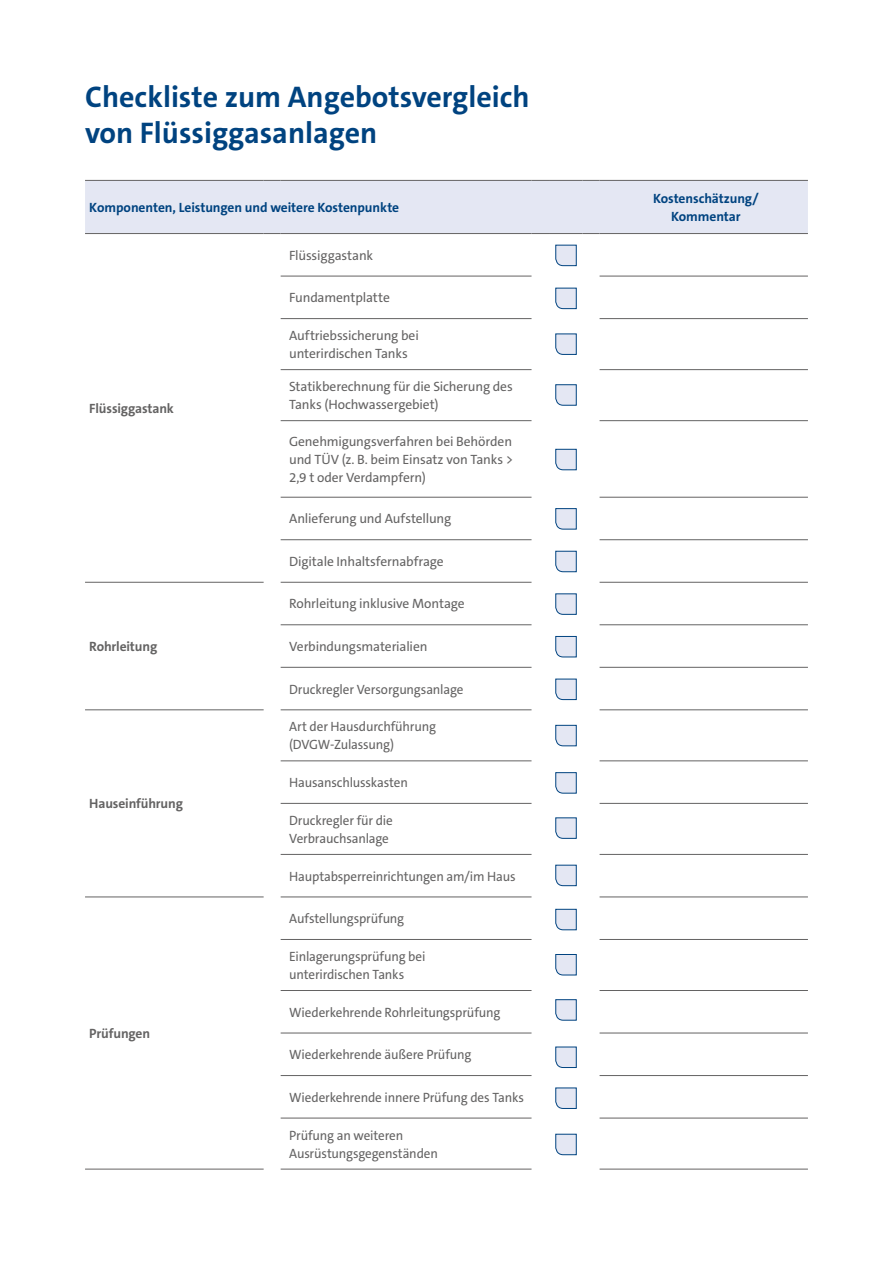
<style>
.page{position:relative;width:893px;height:1263px;background:#fff}
.page>*{position:absolute;margin:0;border:0;box-sizing:border-box;transform-origin:0 0}
.t1{font:700 30px/36px "The Sans C5";color:#004380}
.t2{font:13.5px/18px "The Sans C5";letter-spacing:-.01em;color:#646363}
.t3{font:700 13.5px/18px "The Sans C5";letter-spacing:-.005em;color:#004380;text-align:center}
.t4{font:700 13.5px "The Sans C5";letter-spacing:-.01em;color:#646363}
</style>
<div class="page">
<hr style="left:281px;top:276px;width:250px;height:1px;background:#646363">
<hr style="left:600px;top:276px;width:208px;height:1px;background:#646363">
<hr style="left:85px;top:582px;width:179px;height:1px;background:#646363">
<hr style="left:85px;top:709px;width:179px;height:1px;background:#646363">
<hr style="left:85px;top:896px;width:179px;height:1px;background:#646363">
<hr style="left:85px;top:1169px;width:179px;height:1px;background:#646363">
<hr style="left:281px;top:318px;width:250px;height:1px;background:#646363">
<hr style="left:281px;top:369px;width:250px;height:1px;background:#646363">
<hr style="left:281px;top:420px;width:250px;height:1px;background:#646363">
<hr style="left:281px;top:497px;width:250px;height:1px;background:#646363">
<hr style="left:281px;top:539px;width:250px;height:1px;background:#646363">
<hr style="left:281px;top:582px;width:250px;height:1px;background:#646363">
<hr style="left:281px;top:624px;width:250px;height:1px;background:#646363">
<hr style="left:281px;top:667px;width:250px;height:1px;background:#646363">
<hr style="left:281px;top:709px;width:250px;height:1px;background:#646363">
<hr style="left:281px;top:760px;width:250px;height:1px;background:#646363">
<hr style="left:281px;top:803px;width:250px;height:1px;background:#646363">
<hr style="left:281px;top:854px;width:250px;height:1px;background:#646363">
<hr style="left:281px;top:896px;width:250px;height:1px;background:#646363">
<hr style="left:281px;top:939px;width:250px;height:1px;background:#646363">
<hr style="left:281px;top:990px;width:250px;height:1px;background:#646363">
<hr style="left:281px;top:1033px;width:250px;height:1px;background:#646363">
<hr style="left:281px;top:1075px;width:250px;height:1px;background:#646363">
<hr style="left:281px;top:1118px;width:250px;height:1px;background:#646363">
<hr style="left:281px;top:1169px;width:250px;height:1px;background:#646363">
<hr style="left:600px;top:318px;width:208px;height:1px;background:#646363">
<hr style="left:600px;top:369px;width:208px;height:1px;background:#646363">
<hr style="left:600px;top:420px;width:208px;height:1px;background:#646363">
<hr style="left:600px;top:497px;width:208px;height:1px;background:#646363">
<hr style="left:600px;top:539px;width:208px;height:1px;background:#646363">
<hr style="left:600px;top:582px;width:208px;height:1px;background:#646363">
<hr style="left:600px;top:624px;width:208px;height:1px;background:#646363">
<hr style="left:600px;top:667px;width:208px;height:1px;background:#646363">
<hr style="left:600px;top:709px;width:208px;height:1px;background:#646363">
<hr style="left:600px;top:760px;width:208px;height:1px;background:#646363">
<hr style="left:600px;top:803px;width:208px;height:1px;background:#646363">
<hr style="left:600px;top:854px;width:208px;height:1px;background:#646363">
<hr style="left:600px;top:896px;width:208px;height:1px;background:#646363">
<hr style="left:600px;top:939px;width:208px;height:1px;background:#646363">
<hr style="left:600px;top:990px;width:208px;height:1px;background:#646363">
<hr style="left:600px;top:1033px;width:208px;height:1px;background:#646363">
<hr style="left:600px;top:1075px;width:208px;height:1px;background:#646363">
<hr style="left:600px;top:1118px;width:208px;height:1px;background:#646363">
<hr style="left:600px;top:1169px;width:208px;height:1px;background:#646363">
<div style="left:85px;top:180px;width:723px;height:54px;background:#e4e7f3"></div>
<hr style="left:600px;top:233px;width:208px;height:1px;background:#646363">
<svg style="left:555px;top:244px;width:22px;height:22px"></svg>
<svg style="left:555px;top:287px;width:22px;height:22px"></svg>
<svg style="left:555px;top:333px;width:22px;height:22px"></svg>
<svg style="left:555px;top:384px;width:22px;height:22px"></svg>
<svg style="left:555px;top:448px;width:22px;height:23px"></svg>
<svg style="left:555px;top:508px;width:22px;height:22px"></svg>
<svg style="left:555px;top:550px;width:22px;height:22px"></svg>
<svg style="left:555px;top:593px;width:22px;height:22px"></svg>
<svg style="left:555px;top:636px;width:22px;height:22px"></svg>
<svg style="left:555px;top:678px;width:22px;height:22px"></svg>
<svg style="left:555px;top:724px;width:22px;height:23px"></svg>
<svg style="left:555px;top:772px;width:22px;height:22px"></svg>
<svg style="left:555px;top:817px;width:22px;height:22px"></svg>
<svg style="left:555px;top:864px;width:22px;height:22px"></svg>
<svg style="left:555px;top:908px;width:22px;height:22px"></svg>
<svg style="left:555px;top:954px;width:22px;height:22px"></svg>
<svg style="left:555px;top:999px;width:22px;height:22px"></svg>
<svg style="left:555px;top:1046px;width:22px;height:22px"></svg>
<svg style="left:555px;top:1087px;width:22px;height:22px"></svg>
<svg style="left:555px;top:1133px;width:22px;height:22px"></svg>
<h1 class="t1" style="left:85px;top:79px;width:446px">Checkliste zum Angebotsvergleich von Flüssiggasanlagen</h1>
<p class="t3" style="left:89px;top:198px;width:311px">Komponenten, Leistungen und weitere Kostenpunkte</p>
<p class="t3" style="left:653px;top:189px;width:107px">Kostenschätzung/<br>Kommentar</p>
<p class="t4" style="left:89px;top:400px;width:86px">Flüssiggastank</p>
<p class="t4" style="left:89px;top:638px;width:70px">Rohrleitung</p>
<p class="t4" style="left:89px;top:795px;width:95px">Hauseinführung</p>
<p class="t4" style="left:89px;top:1025px;width:62px">Prüfungen</p>
<p class="t2" style="left:289px;top:246px;width:86px">Flüssiggastank</p>
<p class="t2" style="left:289px;top:289px;width:102px">Fundamentplatte</p>
<p class="t2" style="left:289px;top:327px;width:131px">Auftriebssicherung bei unterirdischen Tanks</p>
<p class="t2" style="left:289px;top:378px;width:225px">Statikberechnung für die Sicherung des<br>Tanks (Hochwassergebiet)</p>
<p class="t2" style="left:289px;top:432px;width:226px;text-align:justify">Genehmigungsverfahren bei Behörden und TÜV (z. B. beim Einsatz von Tanks &gt; 2,9 t oder Verdampfern)</p>
<p class="t2" style="left:289px;top:510px;width:164px">Anlieferung und Aufstellung</p>
<p class="t2" style="left:289px;top:552px;width:156px">Digitale Inhaltsfernabfrage</p>
<p class="t2" style="left:289px;top:595px;width:177px">Rohrleitung inklusive Montage</p>
<p class="t2" style="left:289px;top:637px;width:140px">Verbindungsmaterialien</p>
<p class="t2" style="left:289px;top:680px;width:176px">Druckregler Versorgungsanlage</p>
<p class="t2" style="left:289px;top:718px;width:148px">Art der Hausdurchführung (DVGW-Zulassung)</p>
<p class="t2" style="left:289px;top:774px;width:120px">Hausanschlusskasten</p>
<p class="t2" style="left:289px;top:811px;width:105px">Druckregler für die<br>Verbrauchsanlage</p>
<p class="t2" style="left:289px;top:867px;width:228px">Hauptabsperreinrichtungen am/im Haus</p>
<p class="t2" style="left:289px;top:910px;width:117px">Aufstellungsprüfung</p>
<p class="t2" style="left:289px;top:947px;width:138px">Einlagerungsprüfung bei unterirdischen Tanks</p>
<p class="t2" style="left:289px;top:1003px;width:213px">Wiederkehrende Rohrleitungsprüfung</p>
<p class="t2" style="left:289px;top:1046px;width:184px">Wiederkehrende äußere Prüfung</p>
<p class="t2" style="left:289px;top:1088px;width:236px">Wiederkehrende innere Prüfung des Tanks</p>
<p class="t2" style="left:289px;top:1126px;width:150px">Prüfung an weiteren<br>Ausrüstungsgegenständen</p>
</div>
